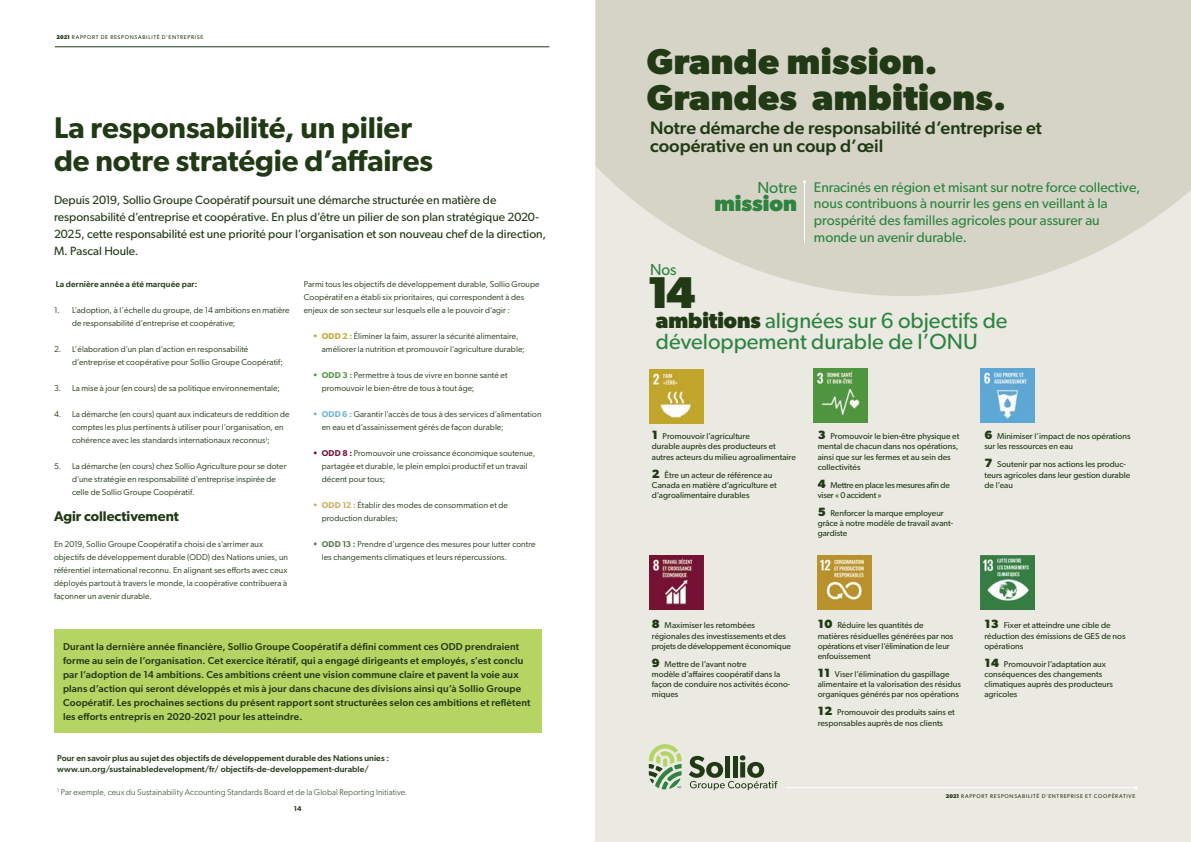
<style>
.page{position:relative;width:1191px;height:842px;background:#fff}
.page>*{position:absolute;margin:0;border:0;box-sizing:border-box;transform-origin:0 0}
.t1{font:700 44.6px "Gibson";color:#213915}
.t2{font:700 36px/36px "Gibson";letter-spacing:.01em;color:#213915}
.t3{font:600 30px/33px "Gibson";letter-spacing:-.005em;color:#213915}
.t4{font:22px/21px "Gibson";color:#2e8341}
.t5{font:700 22px "Gibson";color:#2e8341}
.t6{font:500 18px/18px "Gibson";color:#213915}
.t7{font:16px "Gibson";color:#2e8341}
.t8{font:14px/16.8px "Gibson";color:#2e8341}
.t9{font:600 14px "Gibson";color:#213915}
.t10{font:12px/17px "Gibson";letter-spacing:-.005em;color:#213915}
.t11{font:500 10px/14px "Gibson";letter-spacing:.015em;color:#213915}
.t12{font:8.5px/13px "Gibson";letter-spacing:.01em;color:#213915}
.t13{font:8.5px/10.2px "Gibson";color:#213915}
.t14{font:500 8.5px/11px "Gibson";letter-spacing:.01em;color:#213915}
.t15{font:300 8.5px "Gibson";letter-spacing:.01em;color:#213915}
.t16{font:8.5px/10.2px "Gibson";letter-spacing:-.025em;color:#213915}
.t17{font:600 7px "Gibson";color:#213915}
.t18{font:5.5px "Gibson";letter-spacing:.125em;color:#213915}
.s1{font-weight:700}
.s2{font-weight:600;color:#c0a52b}
.s3{font-weight:600;color:#4f9641}
.s4{font-weight:600;color:#71b0d8}
.s5{font-weight:600;color:#731034}
.s6{font-weight:600;color:#730f35}
.s7{font-weight:600;color:#ccac5f}
.s8{font-weight:600;color:#567b4f}
.s9{font-weight:700;color:#213915}
.s10{font-weight:700;font-size:12px}
</style>
<div class="page">
<hr style="left:55px;top:47px;width:494px;height:1px;background:#213915">
<div style="left:54px;top:629px;width:487px;height:103px;background:#b6d463"></div>
<div style="left:595px;top:0;width:596px;height:842px;background:#eae9e2"></div>
<svg style="left:595px;top:0;width:596px;height:296px;background:#d7d6c9"></svg>
<img style="left:649px;top:369px;width:54px;height:54px">
<img style="left:980px;top:555px;width:54px;height:54px">
<img style="left:814px;top:369px;width:54px;height:54px">
<img style="left:980px;top:369px;width:54px;height:54px">
<img style="left:649px;top:555px;width:54px;height:54px">
<img style="left:817px;top:555px;width:54px;height:54px">
<hr style="left:804px;top:182px;width:1px;height:61px;background:#fff">
<hr style="left:785px;top:787px;width:351px;height:1px;background:#fff">
<svg style="left:649px;top:744px;width:32px;height:45px"></svg>
<svg style="left:689px;top:755px;width:88px;height:35px"></svg>
<p class="t18" style="left:56px;top:34px;width:148px"><span class="s1">2021</span> RAPPORT DE RESPONSABILITÉ D’ENTREPRISE</p>
<h3 class="t3" style="left:54px;top:111px;width:380px">La responsabilité, un pilier de notre stratégie d’affaires</h3>
<p class="t10" style="left:54px;top:192px;width:493px">Depuis 2019, Sollio Groupe Coopératif poursuit une démarche structurée en matière de responsabilité d’entreprise et coopérative. En plus d’être un pilier de son plan stratégique 2020- 2025, cette responsabilité est une priorité pour l’organisation et son nouveau chef de la direction, M. Pascal Houle.</p>
<p class="t14" style="left:56px;top:279px;width:143px">La dernière année a été marquée par:</p>
<p class="t12" style="left:72px;top:304px;width:219px;text-indent:-18px">1. L’adoption, à l’échelle du groupe, de 14 ambitions en matière de responsabilité d’entreprise et coopérative;</p>
<p class="t12" style="left:72px;top:343px;width:212px;text-indent:-18px">2. L’élaboration d’un plan d’action en responsabilité d’entreprise et coopérative pour Sollio Groupe Coopératif;</p>
<p class="t12" style="left:54px;top:382px;width:227px">3. La mise à jour (en cours) de sa politique environnementale;</p>
<p class="t12" style="left:72px;top:408px;width:219px;text-indent:-18px">4. La démarche (en cours) quant aux indicateurs de reddition de comptes les plus pertinents à utiliser pour l’organisation, en cohérence avec les standards internationaux reconnus<sup>1</sup>;</p>
<p class="t12" style="left:72px;top:460px;width:216px;text-indent:-18px">5. La démarche (en cours) chez Sollio Agriculture pour se doter d’une stratégie en responsabilité d’entreprise inspirée de celle de Sollio Groupe Coopératif.</p>
<h3 class="t9" style="left:54px;top:508px;width:126px">Agir collectivement</h3>
<p class="t12" style="left:54px;top:538px;width:235px">En 2019, Sollio Groupe Coopératif a choisi de s’arrimer aux objectifs de développement durable (ODD) des Nations unies, un référentiel international reconnu. En alignant ses efforts avec ceux déployés partout à travers le monde, la coopérative contribuera à façonner un avenir durable.</p>
<p class="t12" style="left:304px;top:278px;width:237px">Parmi tous les objectifs de développement durable, Sollio Groupe<br>Coopératif en a établi six prioritaires, qui correspondent à des enjeux de son secteur sur lesquels elle a le pouvoir d’agir :</p>
<p class="t12" style="left:322px;top:330px;width:204px;text-indent:-9px"><span class="s2">• ODD 2 :</span> Éliminer la faim, assurer la sécurité alimentaire, améliorer la nutrition et promouvoir l’agriculture durable;</p>
<p class="t12" style="left:322px;top:369px;width:187px;text-indent:-9px"><span class="s3">• ODD 3 :</span> Permettre à tous de vivre en bonne santé et promouvoir le bien-être de tous à tout âge;</p>
<p class="t12" style="left:322px;top:408px;width:221px;text-indent:-9px"><span class="s4">• ODD 6 :</span> Garantir l’accès de tous à des services d’alimentation en eau et d’assainissement gérés de façon durable;</p>
<p class="t12" style="left:322px;top:447px;width:215px;text-indent:-9px"><span class="s5">• ODD 8</span> <span class="s6">:</span> Promouvoir une croissance économique soutenue, partagée et durable, le plein emploi productif et un travail décent pour tous;</p>
<p class="t12" style="left:322px;top:499px;width:188px;text-indent:-9px"><span class="s7">• ODD 12 :</span> Établir des modes de consommation et de production durables;</p>
<p class="t12" style="left:322px;top:538px;width:215px;text-indent:-9px"><span class="s8">• ODD 13 :</span> Prendre d’urgence des mesures pour lutter contre les changements climatiques et leurs répercussions.</p>
<p class="t11" style="left:63px;top:639px;width:469px">Durant la dernière année financière, Sollio Groupe Coopératif a défini comment ces ODD prendraient forme au sein de l’organisation. Cet exercice itératif, qui a engagé dirigeants et employés, s’est conclu par l’adoption de 14 ambitions. Ces ambitions créent une vision commune claire et pavent la voie aux plans d’action qui seront développés et mis à jour dans chacune des divisions ainsi qu’à Sollio Groupe Coopératif. Les prochaines sections du présent rapport sont structurées selon ces ambitions et reflètent les efforts entrepris en 2020-2021 pour les atteindre.</p>
<p class="t14" style="left:57px;top:753px;width:333px">Pour en savoir plus au sujet des objectifs de développement durable des Nations unies : www.un.org/sustainabledevelopment/fr/ objectifs-de-developpement-durable/</p>
<p class="t15" style="left:57px;top:787px;width:352px"><sup>1</sup> Par exemple, ceux du Sustainability Accounting Standards Board et de la Global Reporting Initiative.</p>
<p class="t17" style="left:294px;top:804px;width:9px">14</p>
<h2 class="t2" style="left:646px;top:42px;width:361px">Grande mission.<br>Grandes ambitions.</h2>
<h3 class="t6" style="left:650px;top:118px;width:393px">Notre démarche de responsabilité d’entreprise et coopérative en un coup d’œil</h3>
<h3 class="t7" style="left:650px;top:260px;width:28px">Nos</h3>
<h1 class="t1" style="left:646px;top:266px;width:51px">14</h1>
<h3 class="t7" style="left:757px;top:178px;width:41px">Notre</h3>
<h3 class="t5" style="left:714px;top:190px;width:84px">mission</h3>
<h3 class="t8" style="left:814px;top:178px;width:328px">Enracinés en région et misant sur notre force collective, nous contribuons à nourrir les gens en veillant à la prospérité des familles agricoles pour assurer au monde un avenir durable.</h3>
<h3 class="t4" style="left:656px;top:310px;width:353px"><span class="s9">ambitions</span> alignées sur 6 objectifs de développement durable de l’ONU</h3>
<p class="t13" style="left:652px;top:431px;width:146px"><span class="s10">1</span> Promouvoir l’agriculture<br>durable auprès des producteurs et autres acteurs du milieu agroalimentaire</p>
<p class="t13" style="left:652px;top:469px;width:126px"><span class="s10">2</span> Être un acteur de référence au<br>Canada en matière d’agriculture et d’agroalimentaire durables</p>
<p class="t13" style="left:817px;top:431px;width:143px"><span class="s10">3</span> Promouvoir le bien-être physique et mental de chacun dans nos opérations, ainsi que sur les fermes et au sein des collectivités</p>
<p class="t16" style="left:817px;top:480px;width:134px"><span class="s10">4</span> Mettre en place les mesures afin de viser « 0 accident »</p>
<p class="t13" style="left:817px;top:508px;width:137px"><span class="s10">5</span> Renforcer la marque employeur grâce à notre modèle de travail avant&shy;gardiste</p>
<p class="t13" style="left:984px;top:431px;width:148px"><span class="s10">6</span> Minimiser l’impact de nos opérations sur les ressources en eau</p>
<p class="t13" style="left:984px;top:459px;width:147px"><span class="s10">7</span> Soutenir par nos actions les produc&shy;teurs agricoles dans leur gestion durable de l’eau</p>
<p class="t13" style="left:652px;top:620px;width:141px"><span class="s10">8</span> Maximiser les retombées régionales des investissements et des projets de développement économique</p>
<p class="t13" style="left:652px;top:659px;width:140px"><span class="s10">9</span> Mettre de l’avant notre<br>modèle d’affaires coopératif dans la façon de conduire nos activités écono&shy;miques</p>
<p class="t13" style="left:817px;top:620px;width:137px"><span class="s10">10</span> Réduire les quantités de matières résiduelles générées par nos opérations et viser l’élimination de leur enfouissement</p>
<p class="t13" style="left:817px;top:669px;width:145px"><span class="s10">11</span> Viser l’élimination du gaspillage alimentaire et la valorisation des résidus organiques générés par nos opérations</p>
<p class="t13" style="left:817px;top:707px;width:139px"><span class="s10">12</span> Promouvoir des produits sains et responsables auprès de nos clients</p>
<p class="t13" style="left:984px;top:620px;width:143px"><span class="s10">13</span> Fixer et atteindre une cible de réduction des émissions de GES de nos opérations</p>
<p class="t13" style="left:984px;top:659px;width:130px"><span class="s10">14</span> Promouvoir l’adaptation aux conséquences des changements climatiques auprès des producteurs agricoles</p>
<p class="t18" style="left:945px;top:792px;width:191px"><span class="s1">2021</span> RAPPORT RESPONSABILITÉ D’ENTREPRISE ET COOPÉRATIVE</p>
</div>
